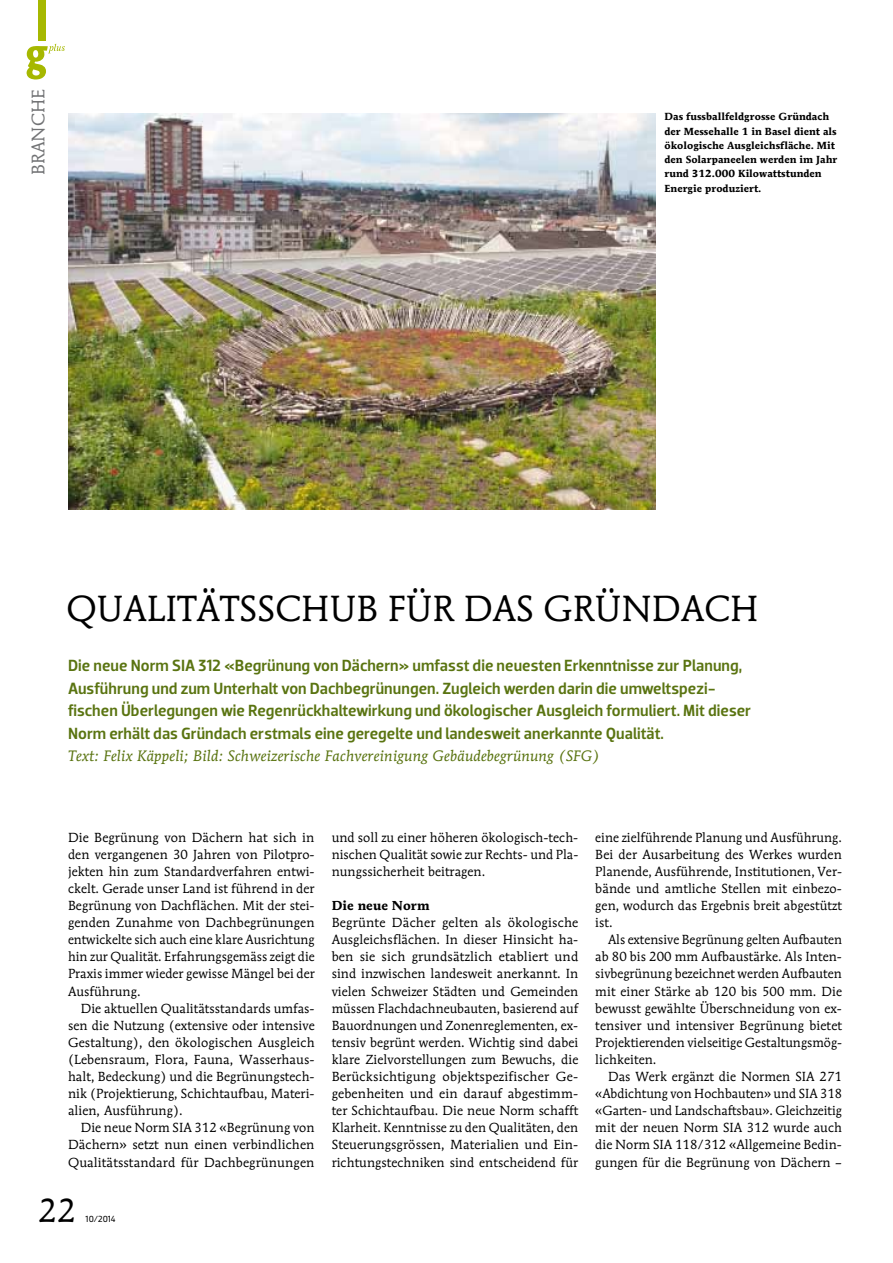
<style>
.page{position:relative;width:893px;height:1263px;background:#fff}
.page>*{position:absolute;margin:0;border:0;box-sizing:border-box;transform-origin:0 0}
.t1{font:36px "Mendoza Roman";letter-spacing:.005em;color:#000}
.t2{font:33px "Mendoza Roman";color:#000}
.t3{font:18px "Mendoza Roman";letter-spacing:.005em;color:#727375}
.t4{font:500 16.5px/22.5px "Dobra";letter-spacing:.005em;color:#5a7411}
.t5{font:italic 15px "Mendoza Roman";letter-spacing:.01em;color:#5a7411}
.t6{font:13.05px/17.1px "Mendoza Roman";letter-spacing:.005em;color:#000;text-align:justify}
.t7{font:700 12.9px "Mendoza Roman";letter-spacing:.005em;color:#000}
.t8{font:700 10.2px/14.2px "Mendoza Roman";letter-spacing:.005em;color:#000}
.t9{font:9px "Dobra";color:#000}
</style>
<div class="page">
<div style="left:38px;top:0;width:8px;height:40px;background:#a6b800"></div>
<svg style="left:27px;top:44px;width:38px;height:36px"></svg>
<img style="left:68px;top:114px;width:588px;height:395px">
<h3 class="t3" style="left:27px;top:175px;width:87px;rotate:-90deg">branche</h3>
<p class="t8" style="left:664px;top:110px;width:175px">Das fussballfeldgrosse Gründach der Messehalle 1 in Basel dient als ökologische Ausgleichsfläche. Mit den Solarpaneelen werden im Jahr rund 312.000 Kilowattstunden<br>Energie produziert.</p>
<h1 class="t1" style="left:66px;top:587px;width:694px">qualitätsschub für das gründach</h1>
<p class="t4" style="left:68px;top:654px;width:685px">Die neue Norm SIA 312 «Begrünung von Dächern» umfasst die neuesten Erkenntnisse zur Planung, Ausführung und zum Unterhalt von Dachbegrünungen. Zugleich werden darin die umweltspezi&shy;fischen Überlegungen wie Regenrückhaltewirkung und ökologischer Ausgleich formuliert. Mit dieser Norm erhält das Gründach erstmals eine geregelte und landesweit anerkannte Qualität.</p>
<p class="t5" style="left:68px;top:746px;width:533px">Text: Felix Käppeli; Bild: Schweizerische Fachvereinigung Gebäudebegrünung (SFG)</p>
<p class="t6" style="left:68px;top:828px;width:248px">Die Begrünung von Dächern hat sich in den vergangenen 30 Jahren von Pilotpro&shy;jekten hin zum Standardverfahren entwi&shy;ckelt. Gerade unser Land ist führend in der Begrünung von Dachflächen. Mit der stei&shy;genden Zunahme von Dachbegrünungen entwickelte sich auch eine klare Ausrichtung hin zur Qualität. Erfahrungsgemäss zeigt die Praxis immer wieder gewisse Mängel bei der Ausführung.</p>
<p class="t6" style="left:68px;top:999px;width:248px;text-indent:13px">Die aktuellen Qualitätsstandards umfas&shy;sen die Nutzung (extensive oder intensive Gestaltung), den ökologischen Ausgleich (Lebensraum, Flora, Fauna, Wasserhaus&shy;halt, Bedeckung) und die Begrünungstech&shy;nik (Projektierung, Schichtaufbau, Materi&shy;alien, Ausführung).</p>
<p class="t6" style="left:68px;top:1119px;width:248px;text-indent:13px">Die neue Norm SIA 312 «Begrünung von Dächern» setzt nun einen verbindlichen Qualitätsstandard für Dachbegrünungen</p>
<p class="t6" style="left:332px;top:828px;width:248px">und soll zu einer höheren ökologisch-tech&shy;nischen Qualität sowie zur Rechts- und Pla&shy;nungssicherheit beitragen.</p>
<p class="t7" style="left:332px;top:897px;width:100px">Die neue Norm</p>
<p class="t6" style="left:332px;top:914px;width:248px">Begrünte Dächer gelten als ökologische Ausgleichsflächen. In dieser Hinsicht ha&shy;ben sie sich grundsätzlich etabliert und sind inzwischen landesweit anerkannt. In vielen Schweizer Städten und Gemeinden müssen Flachdachneubauten, basierend auf Bauordnungen und Zonenreglementen, ex&shy;tensiv begrünt werden. Wichtig sind dabei klare Zielvorstellungen zum Bewuchs, die Berücksichtigung objektspezifischer Ge&shy;gebenheiten und ein darauf abgestimm&shy;ter Schichtaufbau. Die neue Norm schafft Klarheit. Kenntnisse zu den Qualitäten, den Steuerungsgrössen, Materialien und Ein&shy;richtungstechniken sind entscheidend für</p>
<p class="t6" style="left:595px;top:828px;width:248px">eine zielführende Planung und Ausführung.<br>Bei der Ausarbeitung des Werkes wurden Planende, Ausführende, Institutionen, Ver&shy;bände und amtliche Stellen mit einbezo&shy;gen, wodurch das Ergebnis breit abgestützt ist.</p>
<p class="t6" style="left:595px;top:931px;width:248px;text-indent:13px">Als extensive Begrünung gelten Aufbauten ab 80 bis 200 mm Aufbaustärke. Als Inten&shy;sivbegrünung bezeichnet werden Aufbauten mit einer Stärke ab 120 bis 500 mm. Die bewusst gewählte Überschneidung von ex&shy;tensiver und intensiver Begrünung bietet Projektierenden vielseitige Gestaltungsmög&shy;lichkeiten.</p>
<p class="t6" style="left:595px;top:1068px;width:248px;text-indent:13px">Das Werk ergänzt die Normen SIA 271 «Abdichtung von Hochbauten» und SIA 318 «Garten- und Landschaftsbau». Gleichzeitig mit der neuen Norm SIA 312 wurde auch die Norm SIA 118/312 «Allgemeine Bedin&shy;gungen für die Begrünung von Dächern –</p>
<h2 class="t2" style="left:38px;top:1190px;width:39px">22</h2>
<p class="t9" style="left:86px;top:1213px;width:32px">10/2014</p>
</div>
